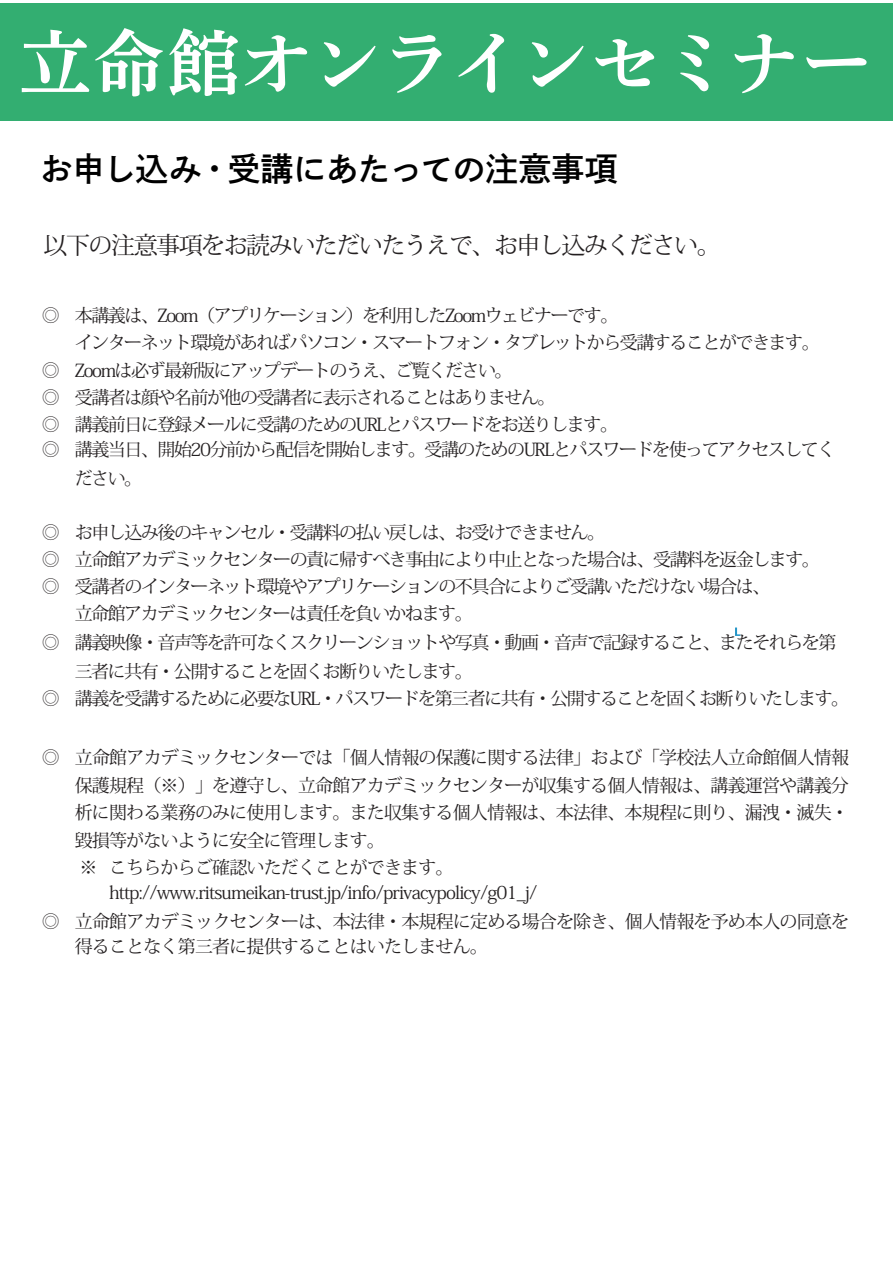
<style>
.page{position:relative;width:893px;height:1263px;background:#fff}
.page>*{position:absolute;margin:0;border:0;box-sizing:border-box;transform-origin:0 0}
.t1{font:72px "FOT DNP Shuei Y Min Std B";letter-spacing:-.02em;color:#fff}
.t2{font:33px "FOT DNP Shuei Go Gin Std B";letter-spacing:-.015em;color:#000}
.t3{font:24px "Koz Min Pr 6 N";letter-spacing:-.06em;color:#231f20}
.t4{font:18px/28.8px "Koz Min Pr 6 N";letter-spacing:-.08em;color:#231f20}
.t5{font:18px/27.5px "Koz Min Pr 6 N";letter-spacing:-.045em;color:#231f20}
</style>
<div class="page">
<div style="left:0;top:3px;width:893px;height:118px;background:#33ae71"></div>
<svg style="left:735px;top:627px;width:5px;height:9px"></svg>
<h1 class="t1" style="left:19px;top:12px;width:854px">立命館オンラインセミナー</h1>
<h2 class="t2" style="left:40px;top:146px;width:580px">お申し込み・受講にあたっての注意事項</h2>
<h3 class="t3" style="left:44px;top:232px;width:679px">以下の注意事項をお読みいただいたうえで、お申し込みください。</h3>
<p class="t4" style="left:42px;top:302px;width:578px">◎ 本講義は、Zoom（アプリケーション）を利用したZoomウェビナーです。</p>
<p class="t4" style="left:75px;top:329px;width:746px">インターネット環境があればパソコン・スマートフォン・タブレットから受講することができます。</p>
<p class="t4" style="left:42px;top:356px;width:472px">◎ Zoomは必ず最新版にアップデートのうえ、ご覧ください。</p>
<p class="t4" style="left:42px;top:383px;width:515px">◎ 受講者は顔や名前が他の受講者に表示されることはありません。</p>
<p class="t4" style="left:42px;top:410px;width:578px">◎ 講義前日に登録メールに受講のためのURLとパスワードをお送りします。</p>
<p class="t4" style="left:75px;top:435px;width:762px;text-indent:-33px">◎ 講義当日、開始20分前から配信を開始します。受講のためのURLとパスワードを使ってアクセスしてください。</p>
<p class="t4" style="left:42px;top:519px;width:565px">◎ お申し込み後のキャンセル・受講料の払い戻しは、お受けできません。</p>
<p class="t4" style="left:42px;top:546px;width:779px">◎ 立命館アカデミックセンターの責に帰すべき事由により中止となった場合は、受講料を返金します。</p>
<p class="t4" style="left:42px;top:573px;width:730px">◎ 受講者のインターネット環境やアプリケーションの不具合によりご受講いただけない場合は、</p>
<p class="t4" style="left:75px;top:600px;width:399px">立命館アカデミックセンターは責任を負いかねます。</p>
<p class="t4" style="left:75px;top:628px;width:763px;text-indent:-33px">◎ 講義映像・音声等を許可なくスクリーンショットや写真・動画・音声で記録すること、またそれらを第三者に共有・公開することを固くお断りいたします。</p>
<p class="t4" style="left:42px;top:684px;width:809px">◎ 講義を受講するために必要なURL・パスワードを第三者に共有・公開することを固くお断りいたします。</p>
<p class="t5" style="left:75px;top:744px;width:776px;text-indent:-33px">◎ 立命館アカデミックセンターでは「個人情報の保護に関する法律」および「学校法人立命館個人情報保護規程（※）」を遵守し、立命館アカデミックセンターが収集する個人情報は、講義運営や講義分析に関わる業務のみに使用します。また収集する個人情報は、本法律、本規程に則り、漏洩・滅失・毀損等がないように安全に管理します。<br>※ こちらからご確認いただくことができます。</p>
<p class="t5" style="left:42px;top:878px;width:809px;line-height:28.8px;text-indent:67px">http://www.ritsumeikan-trust.jp/info/privacypolicy/g01_j/<br>◎ 立命館アカデミックセンターは、本法律・本規程に定める場合を除き、個人情報を予め本人の同意を</p>
<p class="t5" style="left:75px;top:933px;width:415px">得ることなく第三者に提供することはいたしません。</p>
</div>
